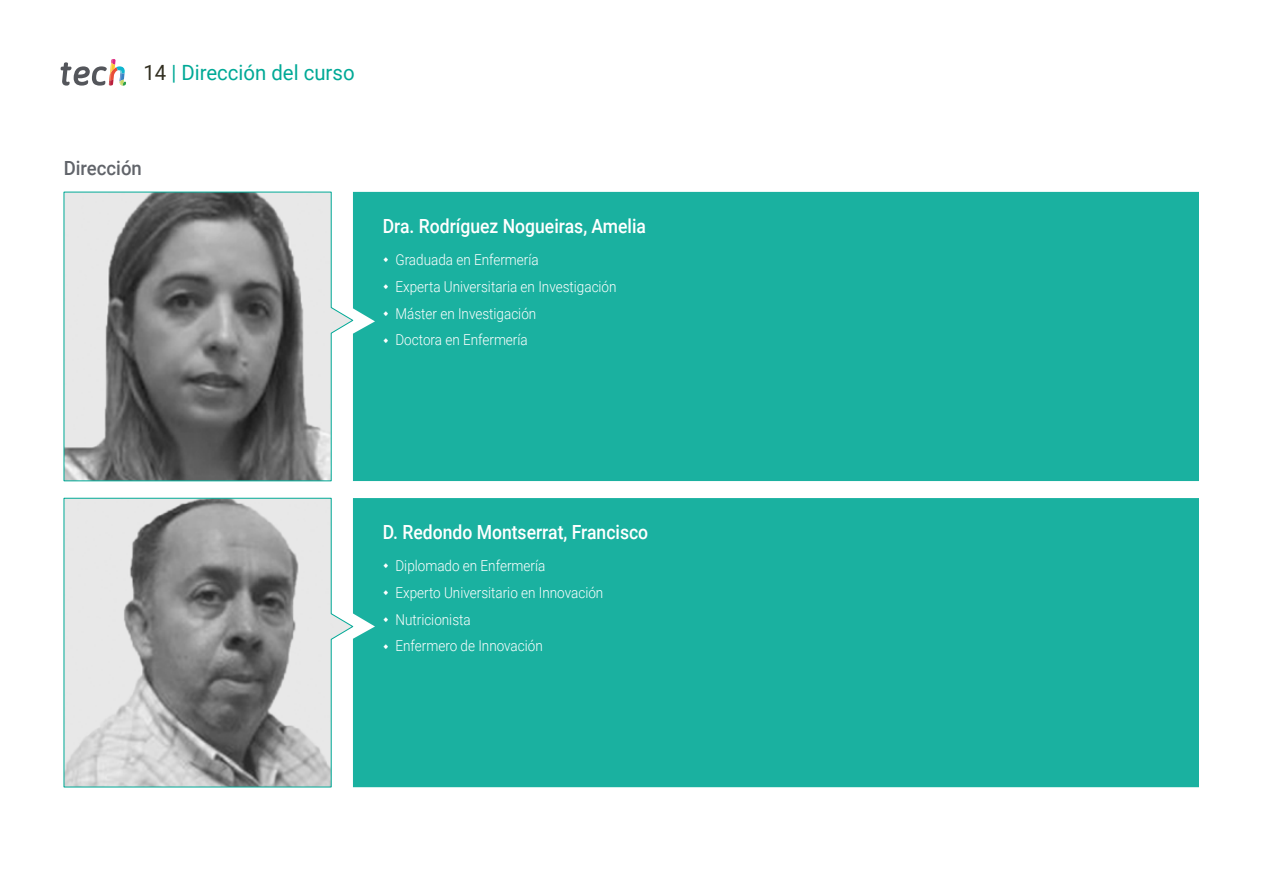
<style>
.page{position:relative;width:1263px;height:893px;background:#fff}
.page>*{position:absolute;margin:0;border:0;box-sizing:border-box;transform-origin:0 0}
.t1{font:21px "Roboto";color:#00a996}
.t2{font:500 19.5px "Roboto";color:#fff;scale:.9 1}
.t3{font:500 19.5px "Roboto";color:#61646a;scale:.95 1}
.t4{font:300 15px/26.7px "Roboto";color:#fff;scale:.9 1}
.s1{color:#312e20}
</style>
<div class="page">
<svg style="left:61px;top:59px;width:65px;height:27px"></svg>
<div style="left:353px;top:192px;width:846px;height:289px;background:#1ab1a0"></div>
<div style="left:353px;top:498px;width:846px;height:289px;background:#1ab1a0"></div>
<svg style="left:64px;top:192px;width:289px;height:289px;background:#929494"></svg>
<svg style="left:64px;top:498px;width:289px;height:289px;background:#b3b5b5"></svg>
<svg style="left:384px;top:257px;width:4px;height:5px"></svg>
<svg style="left:384px;top:284px;width:4px;height:5px"></svg>
<svg style="left:384px;top:311px;width:4px;height:5px"></svg>
<svg style="left:384px;top:338px;width:4px;height:5px"></svg>
<svg style="left:384px;top:564px;width:4px;height:5px"></svg>
<svg style="left:384px;top:590px;width:4px;height:5px"></svg>
<svg style="left:384px;top:617px;width:4px;height:5px"></svg>
<svg style="left:384px;top:644px;width:4px;height:5px"></svg>
<h1 class="t1" style="left:144px;top:57px;width:213px"><span class="s1">14</span> | Dirección del curso</h1>
<h2 class="t3" style="left:64px;top:154px;width:84px">Dirección</h2>
<h2 class="t2" style="left:383px;top:213px;width:294px">Dra. Rodríguez Nogueiras, Amelia</h2>
<p class="t4" style="left:395px;top:246px;width:247px">Graduada en Enfermería<br>Experta Universitaria en Investigación<br>Máster en Investigación<br>Doctora en Enfermería</p>
<h2 class="t2" style="left:383px;top:519px;width:296px">D. Redondo Montserrat, Francisco</h2>
<p class="t4" style="left:395px;top:552px;width:232px">Diplomado en Enfermería<br>Experto Universitario en Innovación<br>Nutricionista<br>Enfermero de Innovación</p>
</div>
